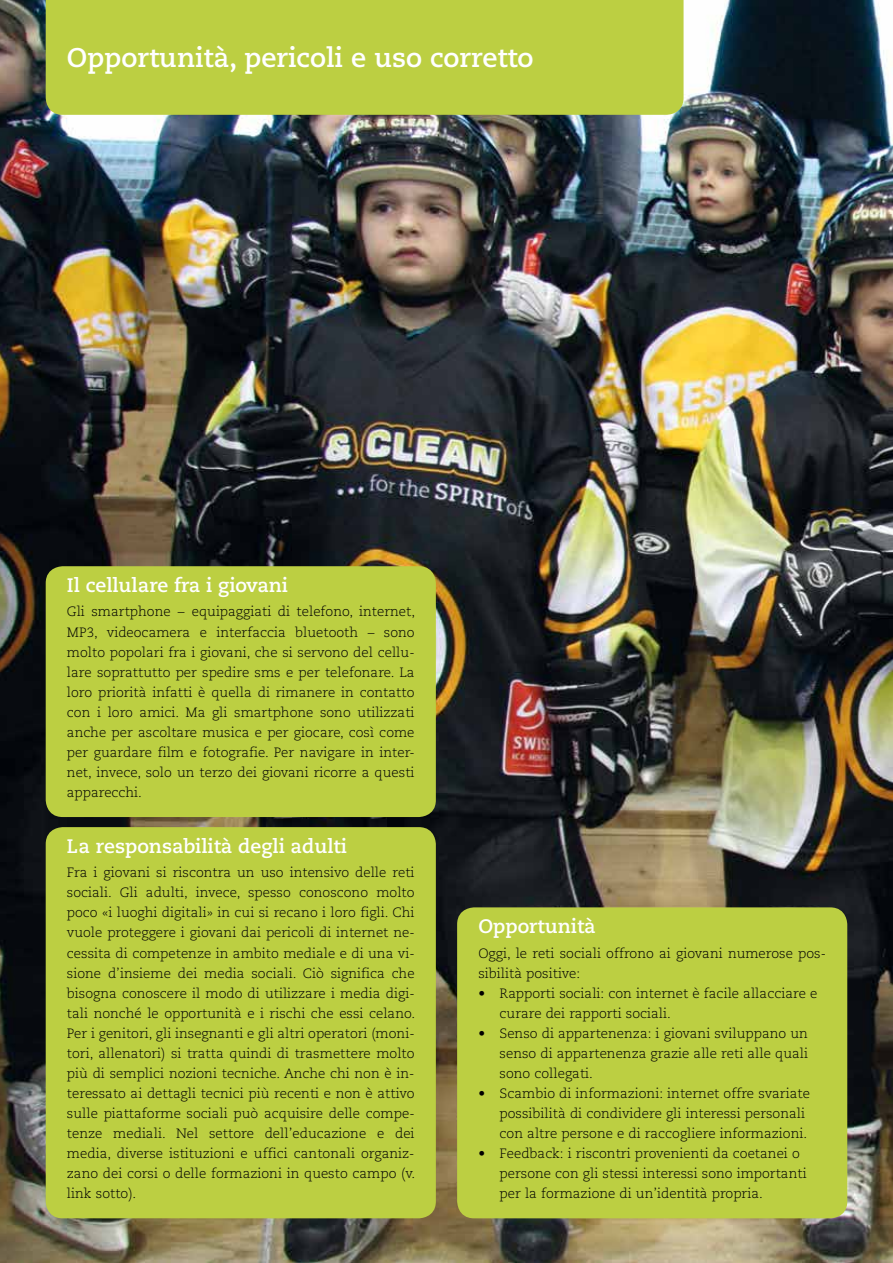
<style>
.page{position:relative;width:893px;height:1263px;background:#fff}
.page>*{position:absolute;margin:0;border:0;box-sizing:border-box;transform-origin:0 0}
.t1{font:700 27px "Caecilia";color:#fff}
.t2{font:700 19.5px "Caecilia";color:#fff}
.t3{font:300 13.5px/20.1px "Caecilia";color:#000}
</style>
<div class="page">
<img style="left:0;top:0;width:893px;height:1263px">
<div style="left:46px;top:0;width:638px;height:115px;background:#bccf42"></div>
<div style="left:46px;top:827px;width:390px;height:391px;background:#bccf42;border-radius:17px"></div>
<div style="left:457px;top:907px;width:390px;height:311px;background:#bccf42;border-radius:17px"></div>
<div style="left:46px;top:566px;width:390px;height:251px;background:#bccf42;border-radius:17px"></div>
<h1 class="t1" style="left:67px;top:42px;width:468px">Opportunità, pericoli e uso corretto</h1>
<h2 class="t2" style="left:67px;top:64px;width:73px">Energie</h2>
<h2 class="t2" style="left:67px;top:574px;width:223px">Il cellulare fra i giovani</h2>
<p class="t3" style="left:67px;top:602px;width:350px;text-align:justify">Gli smartphone − equipaggiati di telefono, internet, MP3, videocamera e interfaccia bluetooth – sono molto popolari fra i giovani, che si servono del cellu&shy;lare soprattutto per spedire sms e per telefonare. La loro priorità infatti è quella di rimanere in contatto con i loro amici. Ma gli smartphone sono utilizzati anche per ascoltare musica e per giocare, così come per guardare film e fotografie. Per navigare in inter&shy;net, invece, solo un terzo dei giovani ricorre a questi apparecchi.</p>
<h2 class="t2" style="left:67px;top:834px;width:281px">La responsabilità degli adulti</h2>
<p class="t3" style="left:67px;top:863px;width:350px;text-align:justify">Fra i giovani si riscontra un uso intensivo delle reti sociali. Gli adulti, invece, spesso conoscono molto poco «i luoghi digitali» in cui si recano i loro figli. Chi vuole proteggere i giovani dai pericoli di internet ne&shy;cessita di competenze in ambito mediale e di una vi&shy;sione d’insieme dei media sociali. Ciò significa che bisogna conoscere il modo di utilizzare i media digi&shy;tali nonché le opportunità e i rischi che essi celano.<br>Per i genitori, gli insegnanti e gli altri operatori (moni&shy;tori, allenatori) si tratta quindi di trasmettere molto più di semplici nozioni tecniche. Anche chi non è in&shy;teressato ai dettagli tecnici più recenti e non è attivo sulle piattaforme sociali può acquisire delle compe&shy;tenze mediali. Nel settore dell’educazione e dei media, diverse istituzioni e uffici cantonali organiz&shy;zano dei corsi o delle formazioni in questo campo (v. link sotto).</p>
<h2 class="t2" style="left:478px;top:915px;width:119px">Opportunità</h2>
<p class="t3" style="left:478px;top:943px;width:349px">Oggi, le reti sociali offrono ai giovani numerose pos&shy;sibilità positive:</p>
<p class="t3" style="left:500px;top:983px;width:319px;text-indent:-21px">• Rapporti sociali: con internet è facile allacciare e curare dei rapporti sociali.</p>
<p class="t3" style="left:500px;top:1023px;width:310px;text-align:justify;text-indent:-21px">• Senso di appartenenza: i giovani sviluppano un senso di appartenenza grazie alle reti alle quali sono collegati.</p>
<p class="t3" style="left:500px;top:1083px;width:312px;text-indent:-21px">• Scambio di informazioni: internet offre svariate possibilità di condividere gli interessi personali con altre persone e di raccogliere informazioni.</p>
<p class="t3" style="left:500px;top:1144px;width:309px;text-indent:-21px">• Feedback: i riscontri provenienti da coetanei o persone con gli stessi interessi sono importanti per la formazione di un’identità propria.</p>
</div>
